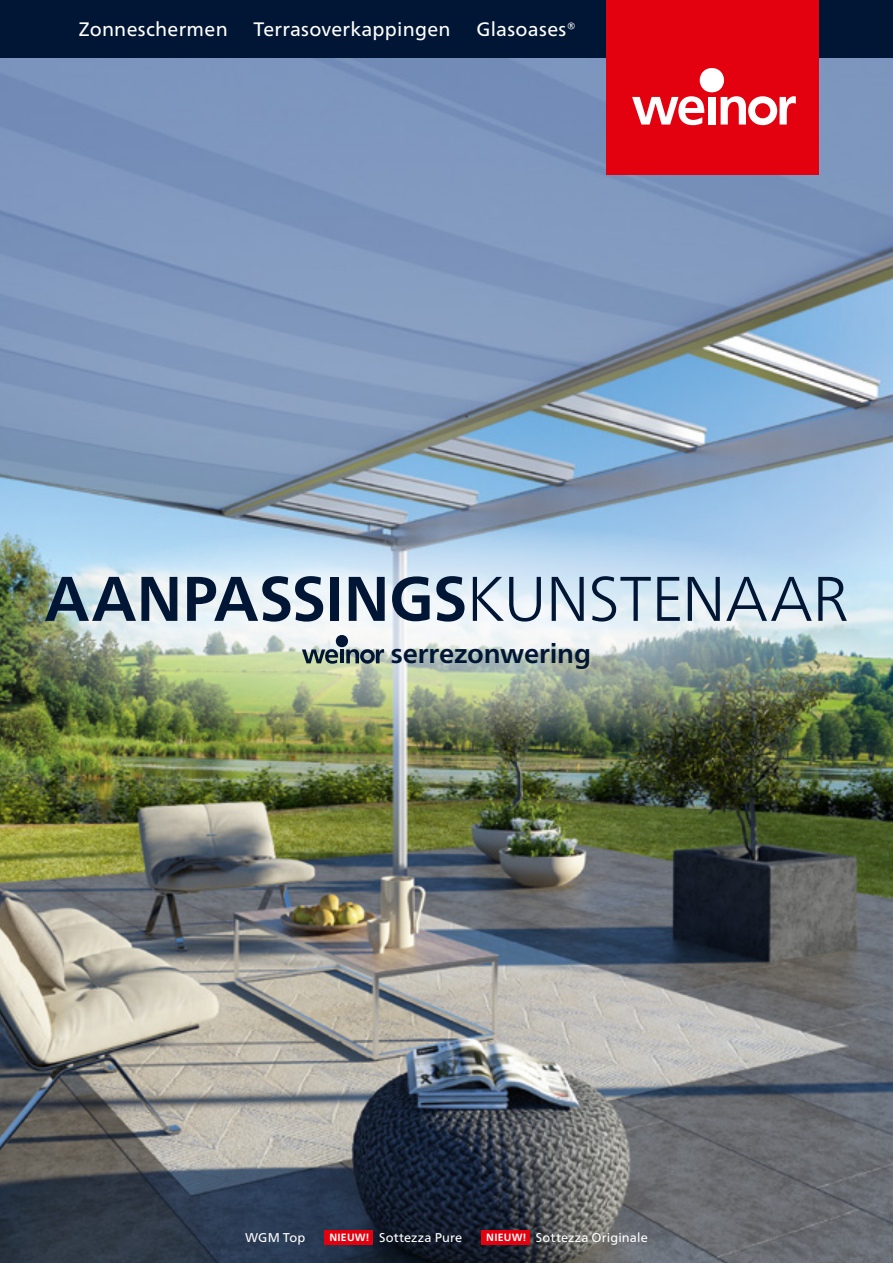
<style>
.page{position:relative;width:893px;height:1263px;background:#fff}
.page>*{position:absolute;margin:0;border:0;box-sizing:border-box;transform-origin:0 0}
.t1{font:700 63px "Frutiger Neue LTW1 G";letter-spacing:-.01em;color:#001634}
.t2{font:700 27px "Frutiger Neue LTW1 G";letter-spacing:-.005em;color:#001634}
.t3{font:19.5px "Frutiger Neue LTW1 G";letter-spacing:.015em;color:#fff}
.t4{font:12.75px "Frutiger Neue LTW1 G";letter-spacing:.01em;color:#fff}
.s1{font-weight:300}
.s2{font-weight:700;font-size:10.5px}
</style>
<div class="page">
<img style="left:0;top:57px;width:893px;height:1206px">
<img style="left:0;top:525px;width:893px;height:223px">
<svg style="left:302px;top:649px;width:36px;height:15px"></svg>
<hr style="left:340px;top:649px;width:4px;height:14px;background:#001634">
<div style="left:336px;top:635px;width:12px;height:12px;background:#001634;border-radius:50%"></div>
<svg style="left:346px;top:649px;width:38px;height:15px"></svg>
<div style="left:0;top:0;width:893px;height:57px;background:#001634"></div>
<div style="left:606px;top:0;width:213px;height:174px;background:#e3000f"></div>
<svg style="left:632px;top:96px;width:72px;height:29px"></svg>
<div style="left:708px;top:97px;width:7px;height:28px;background:#fff"></div>
<div style="left:700px;top:68px;width:24px;height:24px;background:#fff;border-radius:50%"></div>
<svg style="left:721px;top:96px;width:75px;height:29px"></svg>
<div style="left:324px;top:1230px;width:49px;height:15px;background:#e3000f"></div>
<div style="left:481px;top:1230px;width:49px;height:15px;background:#e3000f"></div>
<h3 class="t3" style="left:79px;top:18px;width:151px">Zonneschermen</h3>
<h3 class="t3" style="left:253px;top:18px;width:199px">Terrasoverkappingen</h3>
<h3 class="t3" style="left:476px;top:18px;width:101px">Glasoases®</h3>
<h1 class="t1" style="left:45px;top:562px;width:805px">AANPASSINGS<span class="s1">KUNSTENAAR</span></h1>
<h2 class="t2" style="left:391px;top:638px;width:202px">serrezonwering</h2>
<p class="t4" style="left:245px;top:1230px;width:62px">WGM Top</p>
<p class="t4" style="left:329px;top:1230px;width:134px"><span class="s2">NIEUW!</span> Sottezza Pure</p>
<p class="t4" style="left:486px;top:1230px;width:163px"><span class="s2">NIEUW!</span> Sottezza Originale</p>
</div>
